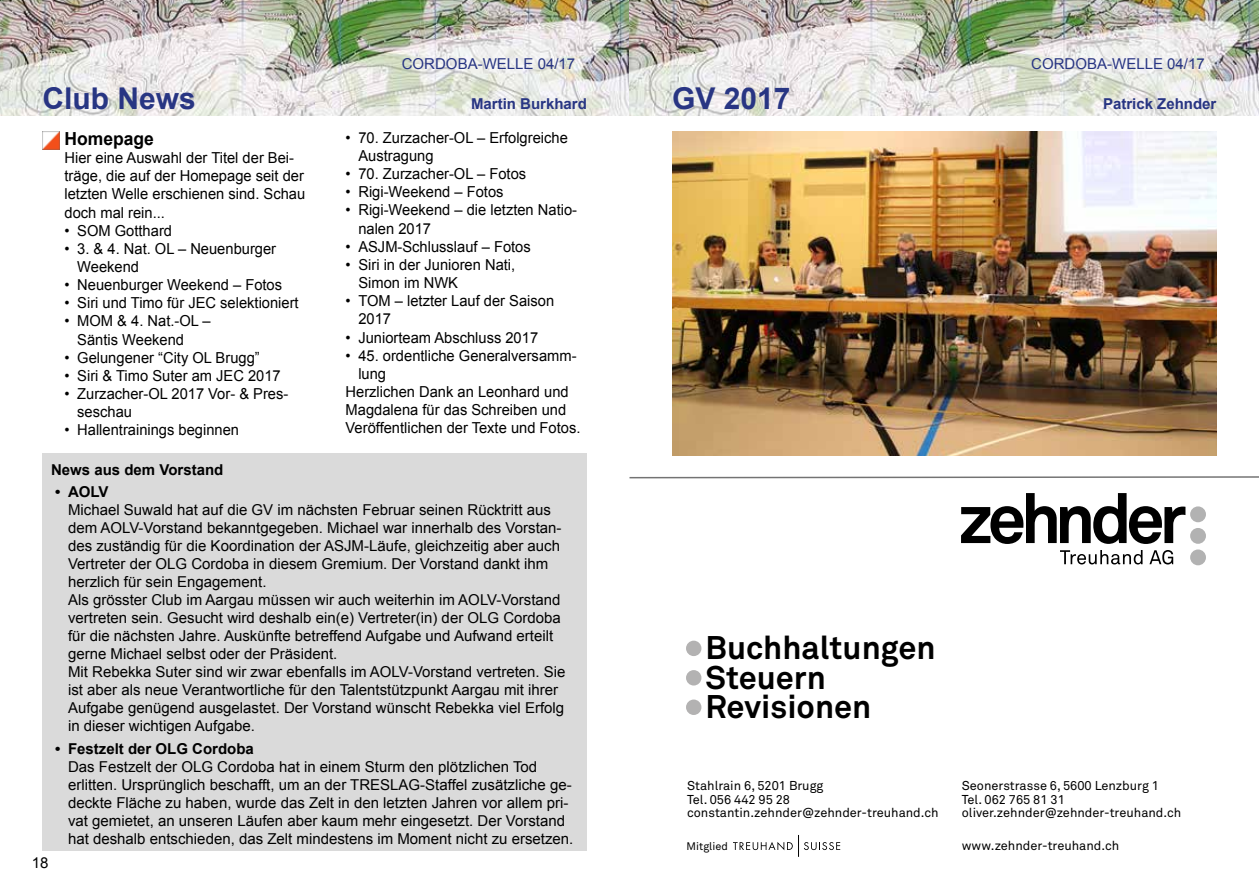
<style>
.page{position:relative;width:1259px;height:893px;background:#fff}
.page>*{position:absolute;margin:0;border:0;box-sizing:border-box;transform-origin:0 0}
.t1{font:700 32.4px/29.4px "Akkurat";color:#000}
.t2{font:700 30px "Arial";color:#283583}
.t3{font:700 18px "Arial";color:#000}
.t4{font:15.15px/18.1px "Arial";color:#000}
.t5{font:15px/18px "Arial";color:#000}
.t6{font:700 15px "Arial";color:#000}
.t7{font:15px "Arial";color:#283583}
.t8{font:700 15px "Arial";color:#283583}
.t9{font:12.75px/13.5px "Akkurat";color:#000}
.t10{font:10.95px "Akkurat";color:#000}
</style>
<div class="page">
<img style="left:0;top:0;width:1259px;height:116px">
<img style="left:42px;top:132px;width:18px;height:17px">
<div style="left:43px;top:453px;width:544px;height:397px;background:#dadada"></div>
<svg style="left:961px;top:493px;width:224px;height:51px"></svg>
<div style="left:1190px;top:506px;width:16px;height:16px;background:#b2b2b2;border-radius:50%"></div>
<div style="left:1190px;top:528px;width:16px;height:16px;background:#b2b2b2;border-radius:50%"></div>
<div style="left:1190px;top:549px;width:16px;height:16px;background:#b2b2b2;border-radius:50%"></div>
<svg style="left:1060px;top:550px;width:82px;height:14px"></svg>
<svg style="left:1149px;top:550px;width:24px;height:14px"></svg>
<div style="left:686px;top:641px;width:15px;height:15px;background:#b3b2b2;border-radius:50%"></div>
<div style="left:686px;top:670px;width:15px;height:15px;background:#b3b2b2;border-radius:50%"></div>
<div style="left:686px;top:699px;width:15px;height:16px;background:#b3b2b2;border-radius:50%"></div>
<svg style="left:733px;top:835px;width:107px;height:22px"></svg>
<svg style="left:629px;top:476px;width:630px;height:3px"></svg>
<img style="left:672px;top:132px;width:544px;height:323px">
<p class="t7" style="left:402px;top:54px;width:175px">CORDOBA-WELLE 04/17</p>
<p class="t7" style="left:1031px;top:54px;width:175px">CORDOBA-WELLE 04/17</p>
<h2 class="t2" style="left:43px;top:78px;width:155px">Club News</h2>
<p class="t8" style="left:471px;top:94px;width:117px">Martin Burkhard</p>
<h2 class="t2" style="left:672px;top:78px;width:120px">GV 2017</h2>
<p class="t8" style="left:1103px;top:94px;width:115px">Patrick Zehnder</p>
<p class="t4" style="left:358px;top:129px;width:211px;text-indent:-13px">• 70. Zurzacher-OL – Erfolgreiche<br>Austragung</p>
<p class="t4" style="left:346px;top:165px;width:182px">• 70. Zurzacher-OL – Fotos</p>
<p class="t4" style="left:346px;top:183px;width:159px">• Rigi-Weekend – Fotos</p>
<p class="t4" style="left:358px;top:201px;width:220px;text-indent:-13px">• Rigi-Weekend – die letzten Natio&shy;nalen 2017</p>
<p class="t4" style="left:346px;top:238px;width:187px">• ASJM-Schlusslauf – Fotos</p>
<p class="t4" style="left:358px;top:256px;width:158px;text-indent:-13px">• Siri in der Junioren Nati,<br>Simon im NWK</p>
<p class="t4" style="left:358px;top:292px;width:197px;text-indent:-13px">• TOM – letzter Lauf der Saison<br>2017</p>
<p class="t4" style="left:346px;top:328px;width:194px">• Juniorteam Abschluss 2017</p>
<p class="t4" style="left:346px;top:346px;width:232px">• 45. ordentliche Generalversamm-</p>
<p class="t4" style="left:358px;top:365px;width:29px">lung</p>
<p class="t4" style="left:346px;top:383px;width:225px">Herzlichen Dank an Leonhard und</p>
<p class="t4" style="left:346px;top:401px;width:222px">Magdalena für das Schreiben und</p>
<p class="t4" style="left:346px;top:419px;width:236px">Veröffentlichen der Texte und Fotos.</p>
<p class="t3" style="left:64px;top:127px;width:91px">Homepage</p>
<p class="t4" style="left:64px;top:149px;width:242px">Hier eine Auswahl der Titel der Bei&shy;träge, die auf der Homepage seit der letzten Welle erschienen sind. Schau doch mal rein...</p>
<p class="t4" style="left:64px;top:221px;width:109px">• SOM Gotthard</p>
<p class="t4" style="left:77px;top:240px;width:200px;text-indent:-13px">• 3. &amp; 4. Nat. OL – Neuenburger<br>Weekend</p>
<p class="t4" style="left:64px;top:276px;width:219px">• Neuenburger Weekend – Fotos</p>
<p class="t4" style="left:64px;top:294px;width:236px">• Siri und Timo für JEC selektioniert</p>
<p class="t4" style="left:77px;top:312px;width:135px;text-indent:-13px">• MOM &amp; 4. Nat.-OL –<br>Säntis Weekend</p>
<p class="t4" style="left:64px;top:349px;width:197px">• Gelungener “City OL Brugg”</p>
<p class="t4" style="left:64px;top:367px;width:218px">• Siri &amp; Timo Suter am JEC 2017</p>
<p class="t4" style="left:77px;top:385px;width:213px;text-indent:-13px">• Zurzacher-OL 2017 Vor- &amp; Pres&shy;seschau</p>
<p class="t4" style="left:64px;top:421px;width:176px">• Hallentrainings beginnen</p>
<p class="t6" style="left:51px;top:459px;width:174px">News aus dem Vorstand</p>
<p class="t6" style="left:55px;top:482px;width:55px">• AOLV</p>
<p class="t5" style="left:68px;top:501px;width:499px">Michael Suwald hat auf die GV im nächsten Februar seinen Rücktritt aus dem AOLV-Vorstand bekanntgegeben. Michael war innerhalb des Vorstan&shy;des zuständig für die Koordination der ASJM-Läufe, gleichzeitig aber auch Vertreter der OLG Cordoba in diesem Gremium. Der Vorstand dankt ihm herzlich für sein Engagement.<br>Als grösster Club im Aargau müssen wir auch weiterhin im AOLV-Vorstand vertreten sein. Gesucht wird deshalb ein(e) Vertreter(in) der OLG Cordoba für die nächsten Jahre. Auskünfte betreffend Aufgabe und Aufwand erteilt gerne Michael selbst oder der Präsident.<br>Mit Rebekka Suter sind wir zwar ebenfalls im AOLV-Vorstand vertreten. Sie ist aber als neue Verantwortliche für den Talentstützpunkt Aargau mit ihrer Aufgabe genügend ausgelastet. Der Vorstand wünscht Rebekka viel Erfolg in dieser wichtigen Aufgabe.</p>
<p class="t6" style="left:55px;top:738px;width:200px">• Festzelt der OLG Cordoba</p>
<p class="t5" style="left:68px;top:757px;width:507px">Das Festzelt der OLG Cordoba hat in einem Sturm den plötzlichen Tod erlitten. Ursprünglich beschafft, um an der TRESLAG-Staffel zusätzliche ge&shy;deckte Fläche zu haben, wurde das Zelt in den letzten Jahren vor allem pri&shy;vat gemietet, an unseren Läufen aber kaum mehr eingesetzt. Der Vorstand hat deshalb entschieden, das Zelt mindestens im Moment nicht zu ersetzen.</p>
<h1 class="t1" style="left:705px;top:633px;width:231px">Buchhaltungen<br>Steuern<br>Revisionen</h1>
<p class="t9" style="left:962px;top:779px;width:221px">Seonerstrasse 6, 5600 Lenzburg 1<br>Tel. 062 765 81 31 oliver.zehnder@zehnder-treuhand.ch</p>
<p class="t9" style="left:962px;top:839px;width:159px">www.zehnder-treuhand.ch</p>
<p class="t9" style="left:687px;top:779px;width:253px">Stahlrain 6, 5201 Brugg<br>Tel. 056 442 95 28 constantin.zehnder@zehnder-treuhand.ch</p>
<p class="t10" style="left:686px;top:839px;width:43px">Mitglied</p>
<p class="t5" style="left:32px;top:854px;width:18px">18</p>
</div>
